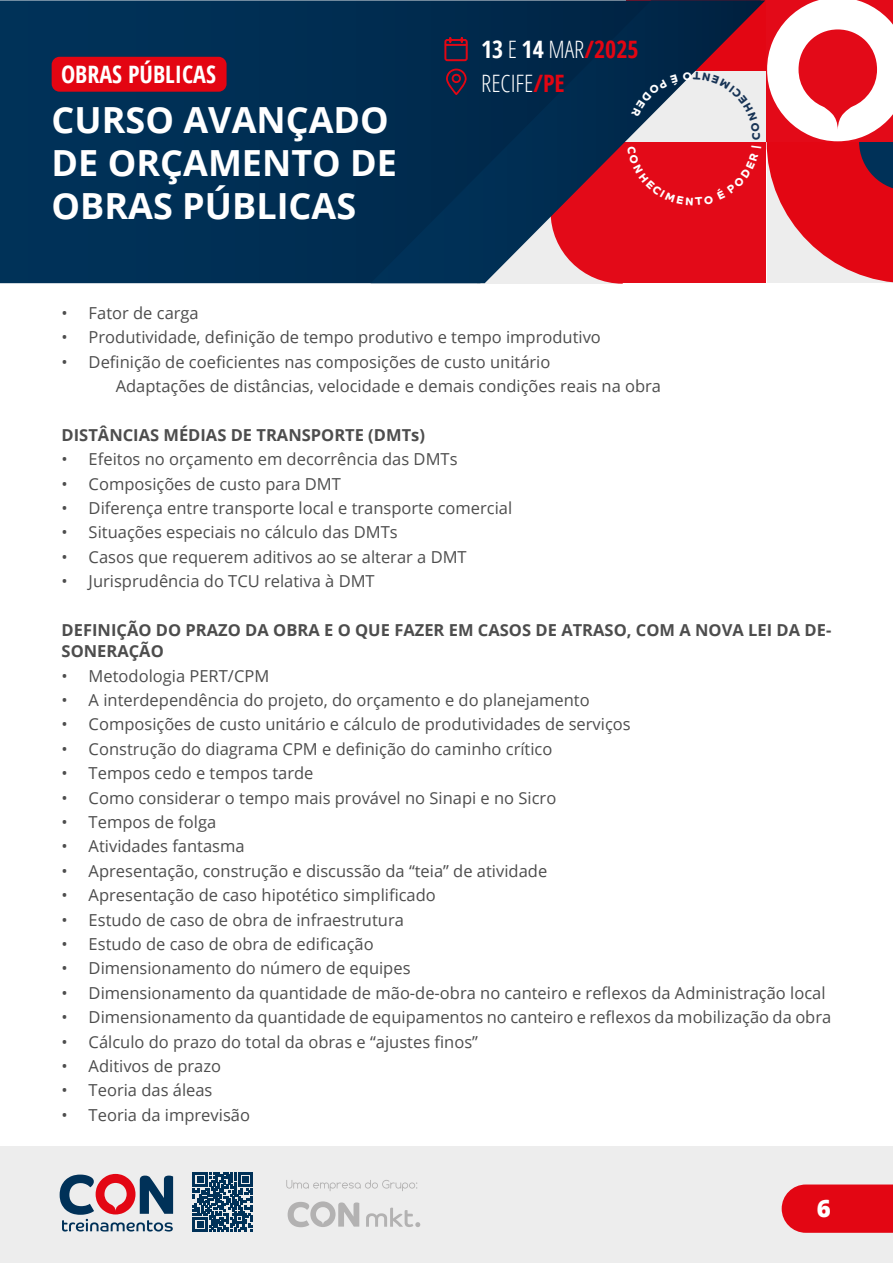
<style>
.page{position:relative;width:893px;height:1263px;background:#fff}
.page>*{position:absolute;margin:0;border:0;box-sizing:border-box;transform-origin:0 0}
.t1{font:700 36px/43.2px "Open Sans";color:#fff}
.t2{font:300 condensed 24px/34.5px "Open Sans";color:#fff}
.t3{font:700 condensed 24px "Open Sans";color:#fff}
.t4{font:800 24px "Open Sans";color:#fff}
.t5{font:16.5px/24.5px "Open Sans";color:#4d4d4d}
.t6{font:700 16.5px/21px "Open Sans";color:#4d4d4d}
.s1{font-weight:700}
.s2{font-weight:700;color:#e30512}
</style>
<div class="page">
<div style="left:0;top:1146px;width:893px;height:117px;background:#ededed"></div>
<svg style="left:782px;top:1184px;width:111px;height:49px;background:#e3131f"></svg>
<svg style="left:286px;top:1180px;width:131px;height:11px"></svg>
<svg style="left:366px;top:1207px;width:54px;height:20px"></svg>
<svg style="left:288px;top:1201px;width:71px;height:26px"></svg>
<svg style="left:60px;top:1174px;width:113px;height:57px"></svg>
<svg style="left:193px;top:1172px;width:60px;height:60px"></svg>
<div style="left:0;top:0;width:371px;height:283px;background:#003055"></div>
<svg style="left:371px;top:0;width:394px;height:283px;background:#113051"></svg>
<svg style="left:767px;top:0;width:126px;height:283px"></svg>
<svg style="left:444px;top:37px;width:24px;height:25px"></svg>
<svg style="left:446px;top:69px;width:21px;height:26px"></svg>
<div style="left:52px;top:57px;width:175px;height:35px;background:#e30512;border-radius:8px"></div>
<svg style="left:551px;top:72px;width:210px;height:212px;background:#b03d4d"></svg>
<h2 class="t3" style="left:61px;top:58px;width:156px">OBRAS PÚBLICAS</h2>
<h1 class="t1" style="left:52px;top:97px;width:347px">CURSO AVANÇADO<br>DE ORÇAMENTO DE<br>OBRAS PÚBLICAS</h1>
<h2 class="t2" style="left:481px;top:31px;width:159px"><span class="s1">13</span> E <span class="s1">14</span> MAR<span class="s2">/2025<br></span>RECIFE<span class="s2">/PE</span></h2>
<p class="t5" style="left:62px;top:300px;width:139px">• Fator de carga</p>
<p class="t5" style="left:62px;top:325px;width:541px">• Produtividade, definição de tempo produtivo e tempo improdutivo</p>
<p class="t5" style="left:116px;top:349px;width:547px;text-indent:-54px">• Definição de coeficientes nas composições de custo unitário<br>Adaptações de distâncias, velocidade e demais condições reais na obra</p>
<p class="t6" style="left:62px;top:424px;width:365px">DISTÂNCIAS MÉDIAS DE TRANSPORTE (DMTs)</p>
<p class="t5" style="left:62px;top:447px;width:397px">• Efeitos no orçamento em decorrência das DMTs</p>
<p class="t5" style="left:62px;top:471px;width:281px">• Composições de custo para DMT</p>
<p class="t5" style="left:62px;top:495px;width:452px">• Diferença entre transporte local e transporte comercial</p>
<p class="t5" style="left:62px;top:520px;width:338px">• Situações especiais no cálculo das DMTs</p>
<p class="t5" style="left:62px;top:544px;width:407px">• Casos que requerem aditivos ao se alterar a DMT</p>
<p class="t5" style="left:62px;top:569px;width:315px">• Jurisprudência do TCU relativa à DMT</p>
<p class="t6" style="left:62px;top:619px;width:771px">DEFINIÇÃO DO PRAZO DA OBRA E O QUE FAZER EM CASOS DE ATRASO, COM A NOVA LEI DA DE-<br>SONERAÇÃO</p>
<p class="t5" style="left:62px;top:663px;width:209px">• Metodologia PERT/CPM</p>
<p class="t5" style="left:62px;top:687px;width:530px">• A interdependência do projeto, do orçamento e do planejamento</p>
<p class="t5" style="left:62px;top:712px;width:571px">• Composições de custo unitário e cálculo de produtividades de serviços</p>
<p class="t5" style="left:62px;top:736px;width:492px">• Construção do diagrama CPM e definição do caminho crítico</p>
<p class="t5" style="left:62px;top:760px;width:253px">• Tempos cedo e tempos tarde</p>
<p class="t5" style="left:62px;top:785px;width:496px">• Como considerar o tempo mais provável no Sinapi e no Sicro</p>
<p class="t5" style="left:62px;top:809px;width:156px">• Tempos de folga</p>
<p class="t5" style="left:62px;top:834px;width:184px">• Atividades fantasma</p>
<p class="t5" style="left:62px;top:858px;width:487px">• Apresentação, construção e discussão da “teia” de atividade</p>
<p class="t5" style="left:62px;top:882px;width:376px">• Apresentação de caso hipotético simplificado</p>
<p class="t5" style="left:62px;top:907px;width:344px">• Estudo de caso de obra de infraestrutura</p>
<p class="t5" style="left:62px;top:931px;width:314px">• Estudo de caso de obra de edificação</p>
<p class="t5" style="left:62px;top:956px;width:350px">• Dimensionamento do número de equipes</p>
<p class="t5" style="left:62px;top:980px;width:765px">• Dimensionamento da quantidade de mão-de-obra no canteiro e reflexos da Administração local</p>
<p class="t5" style="left:62px;top:1004px;width:771px">• Dimensionamento da quantidade de equipamentos no canteiro e reflexos da mobilização da obra</p>
<p class="t5" style="left:62px;top:1029px;width:418px">• Cálculo do prazo do total da obras e “ajustes finos”</p>
<p class="t5" style="left:62px;top:1053px;width:161px">• Aditivos de prazo</p>
<p class="t5" style="left:62px;top:1078px;width:152px">• Teoria das áleas</p>
<p class="t5" style="left:62px;top:1102px;width:190px">• Teoria da imprevisão</p>
<h2 class="t4" style="left:817px;top:1190px;width:16px">6</h2>
</div>
